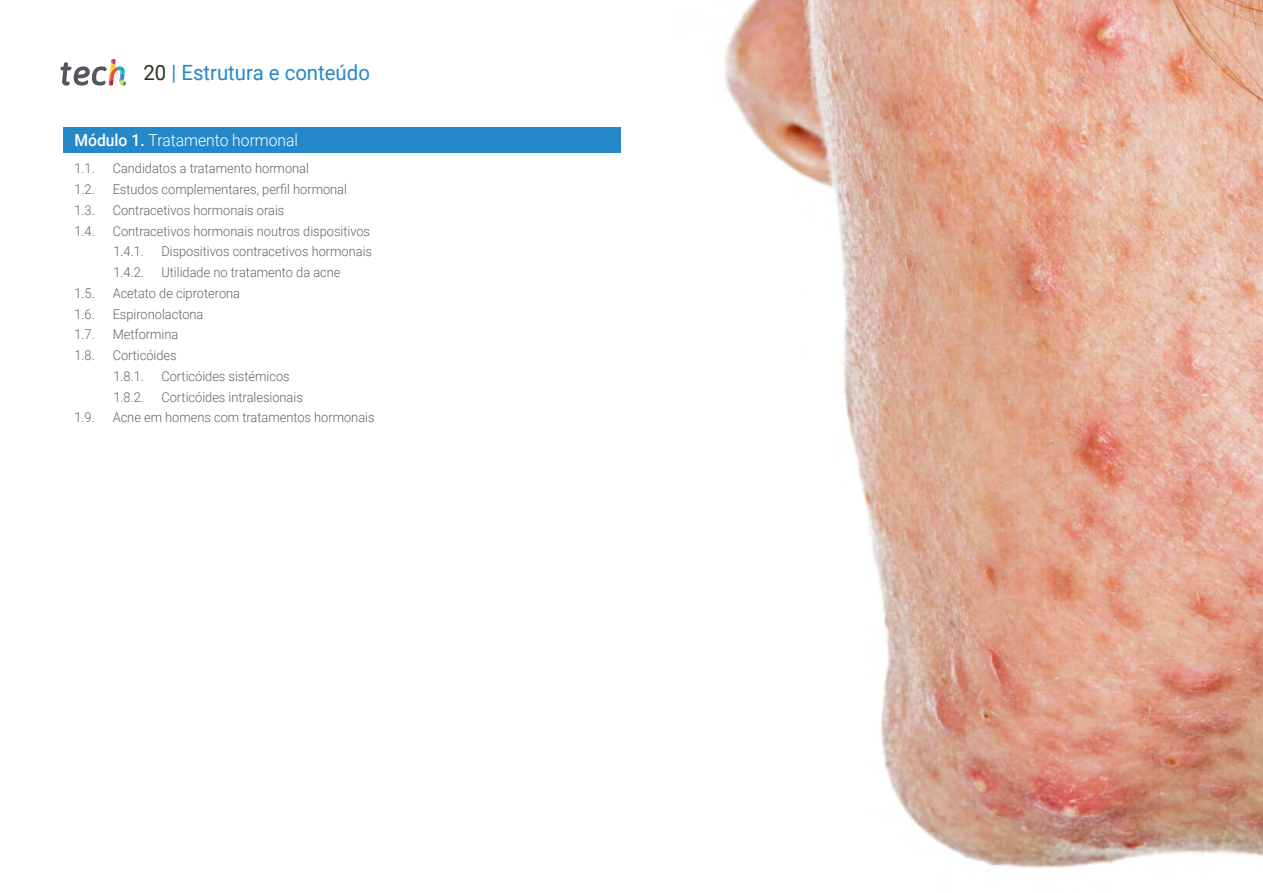
<style>
.page{position:relative;width:1263px;height:893px;background:#fff}
.page>*{position:absolute;margin:0;border:0;box-sizing:border-box;transform-origin:0 0}
.t1{font:21px "Roboto";color:#2488c9}
.t2{font:300 16.5px "Roboto";color:#fff;scale:.95 1}
.t3{font:300 13.5px/20.7px "Roboto";color:#61646a;scale:.95 1}
.s1{color:#312e20}
.s2{font-weight:500}
</style>
<div class="page">
<div style="left:63px;top:128px;width:558px;height:25px;background:#2488c9"></div>
<svg style="left:61px;top:59px;width:65px;height:27px"></svg>
<img style="left:724px;top:0;width:539px;height:868px">
<h1 class="t1" style="left:144px;top:57px;width:228px"><span class="s1">20</span> | Estrutura e conteúdo</h1>
<p class="t2" style="left:74px;top:129px;width:237px"><span class="s2">Módulo 1.</span> Tratamento hormonal</p>
<p class="t3" style="left:74px;top:158px;width:23px">1.1.</p>
<p class="t3" style="left:113px;top:158px;width:208px">Candidatos a tratamento hormonal</p>
<p class="t3" style="left:74px;top:179px;width:23px">1.2.</p>
<p class="t3" style="left:113px;top:179px;width:248px">Estudos complementares, perfil hormonal</p>
<p class="t3" style="left:74px;top:199px;width:23px">1.3.</p>
<p class="t3" style="left:113px;top:199px;width:182px">Contracetivos hormonais orais</p>
<p class="t3" style="left:74px;top:220px;width:23px">1.4.</p>
<p class="t3" style="left:113px;top:220px;width:272px">Contracetivos hormonais noutros dispositivos<br>1.4.1.</p>
<p class="t3" style="left:161px;top:241px;width:223px">Dispositivos contracetivos hormonais</p>
<p class="t3" style="left:113px;top:262px;width:34px">1.4.2.</p>
<p class="t3" style="left:161px;top:262px;width:190px">Utilidade no tratamento da acne</p>
<p class="t3" style="left:74px;top:282px;width:23px">1.5.</p>
<p class="t3" style="left:113px;top:282px;width:136px">Acetato de ciproterona</p>
<p class="t3" style="left:74px;top:303px;width:23px">1.6.</p>
<p class="t3" style="left:113px;top:303px;width:97px">Espironolactona</p>
<p class="t3" style="left:74px;top:324px;width:23px">1.7.</p>
<p class="t3" style="left:113px;top:324px;width:71px">Metformina</p>
<p class="t3" style="left:74px;top:345px;width:23px">1.8.</p>
<p class="t3" style="left:113px;top:345px;width:69px">Corticóides<br>1.8.1.</p>
<p class="t3" style="left:161px;top:365px;width:137px">Corticóides sistémicos</p>
<p class="t3" style="left:113px;top:386px;width:34px">1.8.2.</p>
<p class="t3" style="left:161px;top:386px;width:150px">Corticóides intralesionais</p>
<p class="t3" style="left:74px;top:407px;width:23px">1.9.</p>
<p class="t3" style="left:113px;top:407px;width:277px">Acne em homens com tratamentos hormonais</p>
</div>
